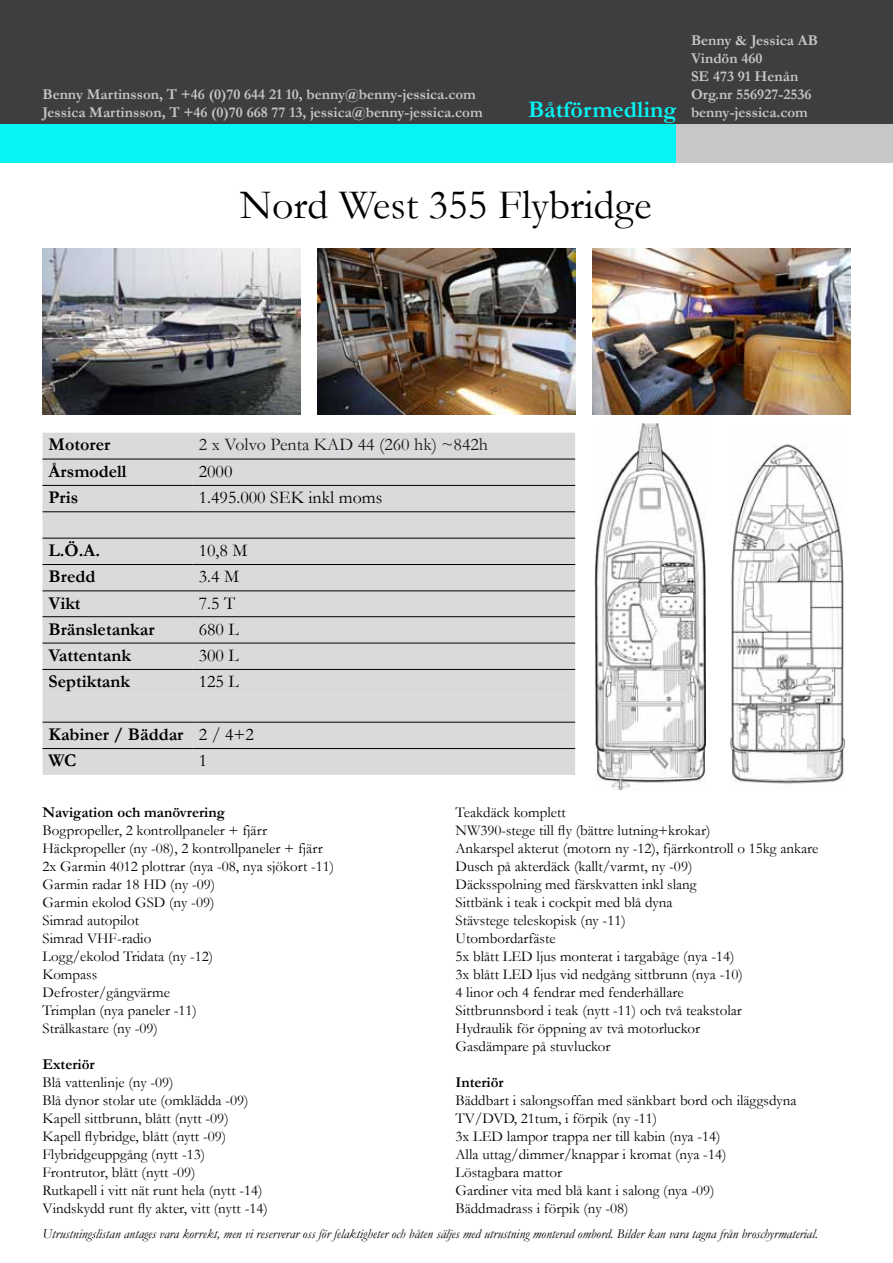
<style>
.page{position:relative;width:893px;height:1263px;background:#fff}
.page>*{position:absolute;margin:0;border:0;box-sizing:border-box;transform-origin:0 0}
.t1{font:42px "Garamond";color:#000}
.t2{font:700 18px/26.4px "Garamond";color:#000}
.t3{font:18px "Garamond";color:#000}
.t4{font:18px "Garamond";color:#1a171b}
.t5{font:15px/18px "Garamond";color:#000}
.t6{font:700 15px/18px "Garamond";color:#c6c7c8}
.t7{font:700 15px "Garamond";color:#000}
.t8{font:italic 13.5px "Garamond";color:#000}
.s1{font-size:24px;color:#06f4f4}
.s2{font-weight:400}
</style>
<div class="page">
<div style="left:0;top:0;width:893px;height:124px;background:#3e3d40"></div>
<div style="left:0;top:124px;width:676px;height:38px;background:#06f4f4"></div>
<div style="left:676px;top:124px;width:217px;height:38px;background:#c6c7c8"></div>
<img style="left:42px;top:249px;width:259px;height:165px">
<img style="left:592px;top:249px;width:259px;height:165px">
<img style="left:317px;top:249px;width:258px;height:165px">
<div style="left:43px;top:433px;width:532px;height:105px;background:#d9dadb"></div>
<div style="left:43px;top:486px;width:532px;height:25px;background:#d9dadb"></div>
<div style="left:43px;top:539px;width:532px;height:183px;background:#d9dadb"></div>
<div style="left:43px;top:644px;width:532px;height:52px;background:#d9dadb"></div>
<div style="left:43px;top:723px;width:532px;height:52px;background:#d9dadb"></div>
<hr style="left:43px;top:459px;width:150px;height:1px;background:#000">
<hr style="left:193px;top:459px;width:382px;height:1px;background:#000">
<hr style="left:43px;top:485px;width:150px;height:1px;background:#000">
<hr style="left:193px;top:485px;width:382px;height:1px;background:#000">
<hr style="left:43px;top:511px;width:150px;height:1px;background:#000">
<hr style="left:193px;top:511px;width:382px;height:1px;background:#000">
<hr style="left:43px;top:538px;width:150px;height:1px;background:#000">
<hr style="left:193px;top:538px;width:382px;height:1px;background:#000">
<hr style="left:43px;top:564px;width:150px;height:1px;background:#000">
<hr style="left:193px;top:564px;width:382px;height:1px;background:#000">
<hr style="left:43px;top:591px;width:150px;height:1px;background:#000">
<hr style="left:193px;top:591px;width:382px;height:1px;background:#000">
<hr style="left:43px;top:616px;width:150px;height:1px;background:#000">
<hr style="left:193px;top:616px;width:382px;height:1px;background:#000">
<hr style="left:43px;top:643px;width:150px;height:1px;background:#000">
<hr style="left:193px;top:643px;width:382px;height:1px;background:#000">
<hr style="left:43px;top:669px;width:150px;height:1px;background:#000">
<hr style="left:193px;top:669px;width:382px;height:1px;background:#000">
<hr style="left:43px;top:722px;width:150px;height:1px;background:#000">
<hr style="left:193px;top:722px;width:382px;height:1px;background:#000">
<hr style="left:43px;top:748px;width:150px;height:1px;background:#000">
<hr style="left:193px;top:748px;width:382px;height:1px;background:#000">
<img style="left:594px;top:423px;width:112px;height:367px">
<img style="left:730px;top:444px;width:115px;height:340px">
<p class="t6" style="left:43px;top:86px;width:442px">Benny Martinsson, T +46 (0)70 644 21 10, benny@benny-jessica.com<br>Jessica Martinsson, T +46 (0)70 668 77 13, jessica@benny-jessica.com</p>
<p class="t6" style="left:691px;top:31px;width:128px">Benny &amp; Jessica AB</p>
<p class="t6" style="left:691px;top:49px;width:73px">Vindön 460</p>
<p class="t6" style="left:691px;top:67px;width:109px">SE 473 91 Henån</p>
<p class="t6" style="left:691px;top:85px;width:122px">Org.nr 556927-2536</p>
<p class="t6" style="left:528px;top:103px;width:281px"><span class="s1">Båtförmedling</span> benny-jessica.com</p>
<h1 class="t1" style="left:240px;top:177px;width:413px">Nord West 355 Flybridge</h1>
<p class="t2" style="left:49px;top:432px;width:63px">Motorer</p>
<p class="t4" style="left:199px;top:433px;width:291px">2 x Volvo Penta KAD 44 (260 hk) ~842h</p>
<p class="t2" style="left:49px;top:458px;width:80px">Årsmodell</p>
<p class="t3" style="left:199px;top:459px;width:35px">2000</p>
<p class="t2" style="left:49px;top:484px;width:31px">Pris</p>
<p class="t3" style="left:199px;top:485px;width:185px">1.495.000 SEK inkl moms</p>
<p class="t2" style="left:49px;top:537px;width:53px">L.Ö.A.</p>
<p class="t3" style="left:199px;top:538px;width:50px">10,8 M</p>
<p class="t2" style="left:49px;top:563px;width:48px">Bredd</p>
<p class="t3" style="left:199px;top:564px;width:42px">3.4 M</p>
<p class="t2" style="left:49px;top:590px;width:34px">Vikt</p>
<p class="t3" style="left:199px;top:591px;width:38px">7.5 T</p>
<p class="t2" style="left:49px;top:616px;width:108px">Bränsletankar</p>
<p class="t3" style="left:199px;top:617px;width:42px">680 L</p>
<p class="t2" style="left:49px;top:642px;width:84px">Vattentank</p>
<p class="t3" style="left:199px;top:643px;width:42px">300 L</p>
<p class="t2" style="left:49px;top:668px;width:83px">Septiktank</p>
<p class="t3" style="left:199px;top:669px;width:42px">125 L</p>
<p class="t2" style="left:49px;top:721px;width:207px">Kabiner / Bäddar <span class="s2">2 / 4+2<br></span>WC</p>
<p class="t3" style="left:199px;top:749px;width:10px">1</p>
<p class="t5" style="left:455px;top:802px;width:364px">Teakdäck komplett<br>NW390-stege till fly (bättre lutning+krokar)<br>Ankarspel akterut (motorn ny -12), fjärrkontroll o 15kg ankare Dusch på akterdäck (kallt/varmt, ny -09)<br>Däcksspolning med färskvatten inkl slang<br>Sittbänk i teak i cockpit med blå dyna<br>Stävstege teleskopisk (ny -11)<br>Utombordarfäste<br>5x blått LED ljus monterat i targabåge (nya -14)<br>3x blått LED ljus vid nedgång sittbrunn (nya -10)<br>4 linor och 4 fendrar med fenderhållare<br>Sittbrunnsbord i teak (nytt -11) och två teakstolar<br>Hydraulik för öppning av två motorluckor<br>Gasdämpare på stuvluckor</p>
<p class="t7" style="left:455px;top:1072px;width:50px">Interiör</p>
<p class="t5" style="left:455px;top:1090px;width:343px">Bäddbart i salongsoffan med sänkbart bord och iläggsdyna TV/DVD, 21tum, i förpik (ny -11)<br>3x LED lampor trappa ner till kabin (nya -14)<br>Alla uttag/dimmer/knappar i kromat (nya -14)<br>Löstagbara mattor<br>Gardiner vita med blå kant i salong (nya -09)<br>Bäddmadrass i förpik (ny -08)</p>
<p class="t8" style="left:43px;top:1225px;width:777px">Utrustningslistan antages vara korrekt, men vi reserverar oss för felaktigheter och båten säljes med utrustning monterad ombord. Bilder kan vara tagna från broschyrmaterial.</p>
<p class="t7" style="left:43px;top:802px;width:184px">Navigation och manövrering</p>
<p class="t5" style="left:43px;top:820px;width:293px">Bogpropeller, 2 kontrollpaneler + fjärr<br>Häckpropeller (ny -08), 2 kontrollpaneler + fjärr<br>2x Garmin 4012 plottrar (nya -08, nya sjökort -11)<br>Garmin radar 18 HD (ny -09)<br>Garmin ekolod GSD (ny -09)<br>Simrad autopilot<br>Simrad VHF-radio<br>Logg/ekolod Tridata (ny -12)<br>Kompass<br>Defroster/gångvärme<br>Trimplan (nya paneler -11)<br>Strålkastare (ny -09)</p>
<p class="t7" style="left:43px;top:1054px;width:54px">Exteriör</p>
<p class="t5" style="left:43px;top:1072px;width:227px">Blå vattenlinje (ny -09)<br>Blå dynor stolar ute (omklädda -09)<br>Kapell sittbrunn, blått (nytt -09)<br>Kapell flybridge, blått (nytt -09)<br>Flybridgeuppgång (nytt -13)<br>Frontrutor, blått (nytt -09)<br>Rutkapell i vitt nät runt hela (nytt -14)<br>Vindskydd runt fly akter, vitt (nytt -14)</p>
</div>
